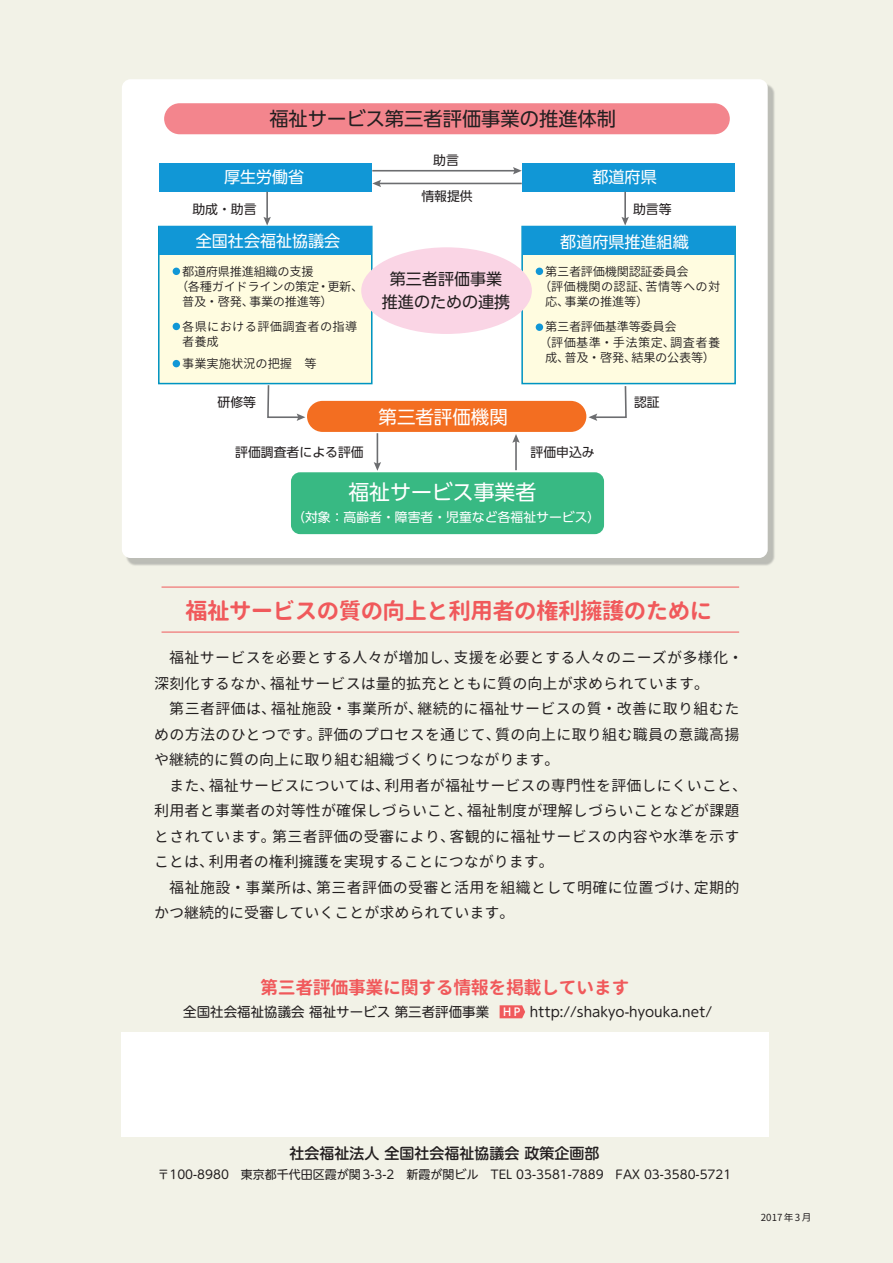
<style>
.page{position:relative;width:893px;height:1263px;background:#f2f2e7}
.page>*{position:absolute;margin:0;border:0;box-sizing:border-box;transform-origin:0 0}
.t1{font:700 22.5px "Gen Jyuu Gothic";letter-spacing:-.025em;color:#f0595b}
.t2{font:20.85px "UD Shin Go Pro";color:#fff}
.t3{font:19.2px "UD Shin Go Pro";color:#231f20}
.t4{font:18.45px "UD Shin Go Pro";color:#fff}
.t5{font:700 18px "Gen Jyuu Gothic";letter-spacing:-.025em;color:#f0595b}
.t6{font:16.05px "UD Shin Go Pro";color:#fff}
.t7{font:16.05px/22.5px "UD Shin Go Pro";color:#231f20;text-align:center}
.t8{font:15px/25.5px "Gen Jyuu Gothic";letter-spacing:.01em;color:#231f20}
.t9{font:500 15px "UD Shin M Go Pro";color:#231f20}
.t10{font:13.5px "UD Shin M Go Pro";color:#231f20}
.t11{font:12.9px "UD Shin Go Pro";color:#231f20}
.t12{font:12.9px "UD Shin Go Pro";color:#fff}
.t13{font:12.3px "Gen Jyuu Gothic";letter-spacing:-.025em;color:#231f20}
.t14{font:12.3px/15.3px "Gen Jyuu Gothic";letter-spacing:.025em;color:#231f20}
.t15{font:12.3px "Gen Jyuu Gothic";letter-spacing:.035em;color:#231f20}
.t16{font:12.3px "Gen Jyuu Gothic";color:#231f20}
.t17{font:12px "UD Shin M Go Pro";color:#231f20}
.t18{font:9.75px "Gen Jyuu Gothic";letter-spacing:.07em;color:#231f20}
.s1{font-family:"UD Shin Go Pro";font-weight:500;font-size:10.8px;color:#fff}
</style>
<div class="page">
<img style="left:126px;top:84px;width:649px;height:504px">
<div style="left:122px;top:79px;width:646px;height:479px;background:#fff;border-radius:9px"></div>
<div style="left:307px;top:401px;width:279px;height:31px;background:#f36e21;border-radius:16px"></div>
<div style="left:159px;top:163px;width:213px;height:28px;background:#1197d6"></div>
<div style="left:522px;top:163px;width:213px;height:28px;background:#1197d6"></div>
<div style="left:521px;top:226px;width:215px;height:158px;background:#fffce0;border:2px solid #0094c1"></div>
<div style="left:522px;top:226px;width:213px;height:29px;background:#1197d6"></div>
<div style="left:158px;top:226px;width:214px;height:158px;background:#fffce0;border:2px solid #0094c1"></div>
<div style="left:159px;top:226px;width:213px;height:29px;background:#1197d6"></div>
<div style="left:291px;top:472px;width:313px;height:62px;background:#38b983;border-radius:9px"></div>
<div style="left:164px;top:103px;width:566px;height:31px;background:#f3858d;border-radius:16px"></div>
<hr style="left:372px;top:170px;width:144px;height:2px;background:#6c6d70">
<svg style="left:513px;top:167px;width:9px;height:7px"></svg>
<hr style="left:378px;top:183px;width:144px;height:1px;background:#6c6d70">
<svg style="left:372px;top:180px;width:9px;height:7px"></svg>
<hr style="left:266px;top:192px;width:2px;height:28px;background:#6c6d70">
<svg style="left:263px;top:217px;width:8px;height:9px"></svg>
<hr style="left:624px;top:192px;width:2px;height:28px;background:#6c6d70">
<svg style="left:621px;top:217px;width:8px;height:9px"></svg>
<hr style="left:377px;top:433px;width:1px;height:32px;background:#6c6d70">
<svg style="left:374px;top:462px;width:7px;height:9px"></svg>
<hr style="left:515px;top:440px;width:2px;height:30px;background:#6c6d70">
<svg style="left:512px;top:434px;width:8px;height:9px"></svg>
<svg style="left:588px;top:384px;width:39px;height:37px"></svg>
<svg style="left:266px;top:384px;width:39px;height:37px"></svg>
<div style="left:536px;top:268px;width:7px;height:7px;background:#1197d6;border-radius:50%"></div>
<div style="left:536px;top:323px;width:7px;height:8px;background:#1197d6;border-radius:50%"></div>
<div style="left:173px;top:268px;width:7px;height:7px;background:#1197d6;border-radius:50%"></div>
<div style="left:173px;top:323px;width:7px;height:7px;background:#1197d6;border-radius:50%"></div>
<div style="left:173px;top:360px;width:7px;height:7px;background:#1197d6;border-radius:50%"></div>
<div style="left:361px;top:247px;width:171px;height:87px;background:#fad5e5;border-radius:50%"></div>
<hr style="left:162px;top:587px;width:577px;height:1px;background:#f0595b">
<hr style="left:162px;top:632px;width:577px;height:1px;background:#f0595b">
<div style="left:121px;top:1031px;width:648px;height:105px;background:#fff"></div>
<svg style="left:500px;top:1005px;width:25px;height:13px"></svg>
<p class="t3" style="left:269px;top:103px;width:348px">福祉サービス第三者評価事業の推進体制</p>
<p class="t6" style="left:224px;top:164px;width:82px">厚生労働省</p>
<p class="t11" style="left:433px;top:150px;width:27px">助言</p>
<p class="t6" style="left:592px;top:164px;width:66px">都道府県</p>
<p class="t11" style="left:421px;top:186px;width:53px">情報提供</p>
<p class="t11" style="left:192px;top:199px;width:66px">助成・助言</p>
<p class="t11" style="left:633px;top:199px;width:40px">助言等</p>
<p class="t6" style="left:196px;top:228px;width:146px">全国社会福祉協議会</p>
<p class="t6" style="left:560px;top:228px;width:130px">都道府県推進組織</p>
<p class="t13" style="left:182px;top:262px;width:133px">都道府県推進組織の支援</p>
<p class="t13" style="left:176px;top:277px;width:189px">（各種ガイドラインの策定・更新、</p>
<p class="t13" style="left:182px;top:293px;width:152px">普及・啓発、事業の推進等）</p>
<p class="t14" style="left:182px;top:318px;width:177px">各県における評価調査者の指導者養成</p>
<p class="t16" style="left:182px;top:355px;width:136px">事業実施状況の把握　等</p>
<p class="t7" style="left:382px;top:267px;width:130px">第三者評価事業推進のための連携</p>
<p class="t13" style="left:545px;top:262px;width:145px">第三者評価機関認証委員会</p>
<p class="t14" style="left:539px;top:279px;width:183px">（評価機関の認証、苦情等への対</p>
<p class="t13" style="left:545px;top:293px;width:105px">応、事業の推進等）</p>
<p class="t13" style="left:545px;top:318px;width:133px">第三者評価基準等委員会</p>
<p class="t15" style="left:539px;top:333px;width:183px">（評価基準・手法策定、調査者養</p>
<p class="t13" style="left:545px;top:349px;width:171px">成、普及・啓発、結果の公表等）</p>
<p class="t11" style="left:218px;top:392px;width:40px">研修等</p>
<p class="t11" style="left:634px;top:392px;width:27px">認証</p>
<p class="t11" style="left:235px;top:442px;width:130px">評価調査者による評価</p>
<p class="t11" style="left:530px;top:442px;width:66px">評価申込み</p>
<p class="t4" style="left:378px;top:402px;width:131px">第三者評価機関</p>
<h2 class="t2" style="left:348px;top:475px;width:189px">福祉サービス事業者</h2>
<p class="t12" style="left:292px;top:507px;width:310px">（対象：高齢者・障害者・児童など各福祉サービス）</p>
<h1 class="t1" style="left:185px;top:594px;width:529px">福祉サービスの質の向上と利用者の権利擁護のために</h1>
<p class="t8" style="left:154px;top:645px;width:594px;text-indent:15px">福祉サービスを必要とする人々が増加し、支援を必要とする人々のニーズが多様化・深刻化するなか、福祉サービスは量的拡充とともに質の向上が求められています。<br>　第三者評価は、福祉施設・事業所が、継続的に福祉サービスの質・改善に取り組むための方法のひとつです。評価のプロセスを通じて、質の向上に取り組む職員の意識高揚や継続的に質の向上に取り組む組織づくりにつながります。<br>　また、福祉サービスについては、利用者が福祉サービスの専門性を評価しにくいこと、利用者と事業者の対等性が確保しづらいこと、福祉制度が理解しづらいことなどが課題とされています。第三者評価の受審により、客観的に福祉サービスの内容や水準を示すことは、利用者の権利擁護を実現することにつながります。<br>　福祉施設・事業所は、第三者評価の受審と活用を組織として明確に位置づけ、定期的かつ継続的に受審していくことが求められています。</p>
<p class="t5" style="left:260px;top:974px;width:371px">第三者評価事業に関する情報を掲載しています</p>
<p class="t10" style="left:183px;top:1001px;width:530px">全国社会福祉協議会福祉サービス第三者評価事業 <span class="s1">ＨＰ</span> http://shakyo-hyouka.net/</p>
<p class="t9" style="left:289px;top:1141px;width:311px">社会福祉法人全国社会福祉協議会政策企画部</p>
<p class="t17" style="left:157px;top:1165px;width:575px">〒100-8980　東京都千代田区霞が関3-3-2　新霞が関ビル TEL 03-3581-7889 FAX 03-3580-5721</p>
<p class="t18" style="left:761px;top:1210px;width:52px">2017年3月</p>
</div>
